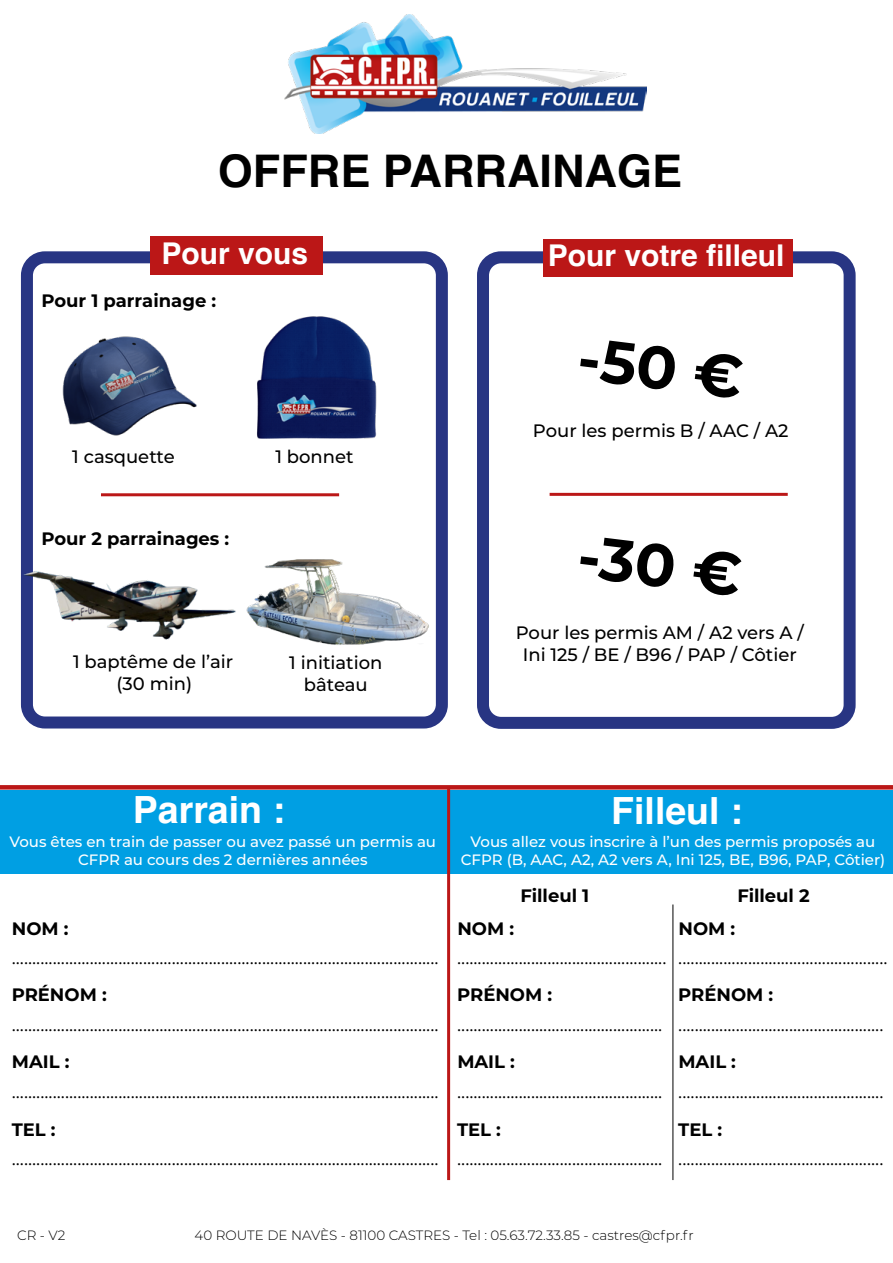
<style>
.page{position:relative;width:893px;height:1263px;background:#fff}
.page>*{position:absolute;margin:0;border:0;box-sizing:border-box;transform-origin:0 0}
.t1{font:700 60px "Montserrat";color:#000}
.t2{font:700 45px "Helvetica";color:#000}
.t3{font:700 37.5px "Helvetica";color:#fff}
.t4{font:700 30px "Helvetica";color:#fff}
.t5{font:18px "Minion Pro";color:#000}
.t6{font:500 18px/21.6px "Montserrat";color:#000;text-align:center}
.t7{font:700 18px "Montserrat";color:#000}
.t8{font:500 15px/18px "Montserrat";color:#fff;text-align:center}
.t9{font:300 13.5px "Montserrat";color:#000}
</style>
<div class="page">
<svg style="left:0;top:785px;width:893px;height:4px;background:#bc1c1c"></svg>
<img style="left:285px;top:15px;width:361px;height:119px">
<div style="left:477px;top:251px;width:379px;height:478px;border:12px solid #283583;border-radius:18px"></div>
<div style="left:21px;top:251px;width:427px;height:477px;border:12px solid #283583;border-radius:18px"></div>
<div style="left:150px;top:237px;width:172px;height:38px;background:#bb1717"></div>
<div style="left:543px;top:240px;width:249px;height:37px;background:#bb1717"></div>
<hr style="left:550px;top:493px;width:238px;height:3px;background:#bb1717">
<div style="left:0;top:790px;width:446px;height:83px;background:#009fe3"></div>
<img style="left:62px;top:336px;width:135px;height:100px">
<img style="left:257px;top:316px;width:120px;height:123px">
<img style="left:20px;top:561px;width:216px;height:82px">
<hr style="left:101px;top:493px;width:238px;height:3px;background:#bb1717">
<div style="left:446px;top:790px;width:447px;height:83px;background:#009fe3"></div>
<hr style="left:447px;top:788px;width:3px;height:392px;background:#bb1717">
<img style="left:246px;top:559px;width:183px;height:86px">
<hr style="left:672px;top:904px;width:1px;height:276px;background:#000">
<h2 class="t2" style="left:218px;top:144px;width:466px">OFFRE PARRAINAGE</h2>
<h3 class="t4" style="left:161px;top:235px;width:148px">Pour vous</h3>
<h3 class="t4" style="left:548px;top:237px;width:238px">Pour votre filleul</h3>
<p class="t7" style="left:41px;top:287px;width:176px">Pour 1 parrainage :</p>
<p class="t6" style="left:72px;top:445px;width:104px">1 casquette</p>
<p class="t6" style="left:275px;top:445px;width:80px">1 bonnet</p>
<p class="t7" style="left:41px;top:526px;width:189px">Pour 2 parrainages :</p>
<p class="t6" style="left:73px;top:650px;width:162px">1 baptême de l’air (30 min)</p>
<p class="t6" style="left:289px;top:651px;width:95px">1 initiation bâteau</p>
<h1 class="t1" style="left:583px;top:315px;width:167px;rotate:7deg">-50 €</h1>
<p class="t6" style="left:533px;top:419px;width:257px">Pour les permis B / AAC / A2</p>
<h1 class="t1" style="left:583px;top:512px;width:166px;rotate:7deg">-30 €</h1>
<p class="t6" style="left:516px;top:621px;width:290px">Pour les permis AM / A2 vers A /<br>Ini 125 / BE / B96 / PAP / Côtier</p>
<h3 class="t3" style="left:133px;top:787px;width:154px">Parrain :</h3>
<h3 class="t3" style="left:611px;top:788px;width:133px">Filleul :</h3>
<p class="t8" style="left:10px;top:832px;width:428px">Vous êtes en train de passer ou avez passé un permis au<br>CFPR au cours des 2 dernières années</p>
<p class="t8" style="left:461px;top:832px;width:426px">Vous allez vous inscrire à l’un des permis proposés au<br>CFPR (B, AAC, A2, A2 vers A, Ini 125, BE, B96, PAP, Côtier)</p>
<p class="t7" style="left:520px;top:883px;width:70px">Filleul 1</p>
<p class="t7" style="left:737px;top:883px;width:74px">Filleul 2</p>
<p class="t7" style="left:12px;top:915px;width:58px">NOM :</p>
<p class="t7" style="left:457px;top:915px;width:58px">NOM :</p>
<p class="t7" style="left:678px;top:915px;width:58px">NOM :</p>
<p class="t5" style="left:12px;top:946px;width:428px">........................................................................................................</p>
<p class="t5" style="left:457px;top:946px;width:211px">...................................................</p>
<p class="t5" style="left:678px;top:946px;width:211px">...................................................</p>
<p class="t7" style="left:12px;top:982px;width:97px">PRÉNOM :</p>
<p class="t7" style="left:457px;top:982px;width:97px">PRÉNOM :</p>
<p class="t7" style="left:678px;top:982px;width:97px">PRÉNOM :</p>
<p class="t5" style="left:12px;top:1013px;width:428px">........................................................................................................</p>
<p class="t5" style="left:457px;top:1013px;width:207px">..................................................</p>
<p class="t5" style="left:678px;top:1013px;width:207px">..................................................</p>
<p class="t7" style="left:12px;top:1048px;width:59px">MAIL :</p>
<p class="t7" style="left:457px;top:1048px;width:59px">MAIL :</p>
<p class="t7" style="left:678px;top:1048px;width:59px">MAIL :</p>
<p class="t5" style="left:12px;top:1080px;width:428px">........................................................................................................</p>
<p class="t7" style="left:12px;top:1116px;width:45px">TEL :</p>
<p class="t5" style="left:12px;top:1147px;width:428px">........................................................................................................</p>
<p class="t5" style="left:457px;top:1080px;width:207px">..................................................</p>
<p class="t7" style="left:457px;top:1116px;width:45px">TEL :</p>
<p class="t5" style="left:457px;top:1147px;width:207px">..................................................</p>
<p class="t5" style="left:678px;top:1080px;width:207px">..................................................</p>
<p class="t7" style="left:678px;top:1116px;width:45px">TEL :</p>
<p class="t5" style="left:678px;top:1147px;width:207px">..................................................</p>
<p class="t9" style="left:17px;top:1226px;width:50px">CR - V2</p>
<p class="t9" style="left:195px;top:1226px;width:501px">40 ROUTE DE NAVÈS - 81100 CASTRES - Tel : 05.63.72.33.85 - castres@cfpr.fr</p>
</div>
